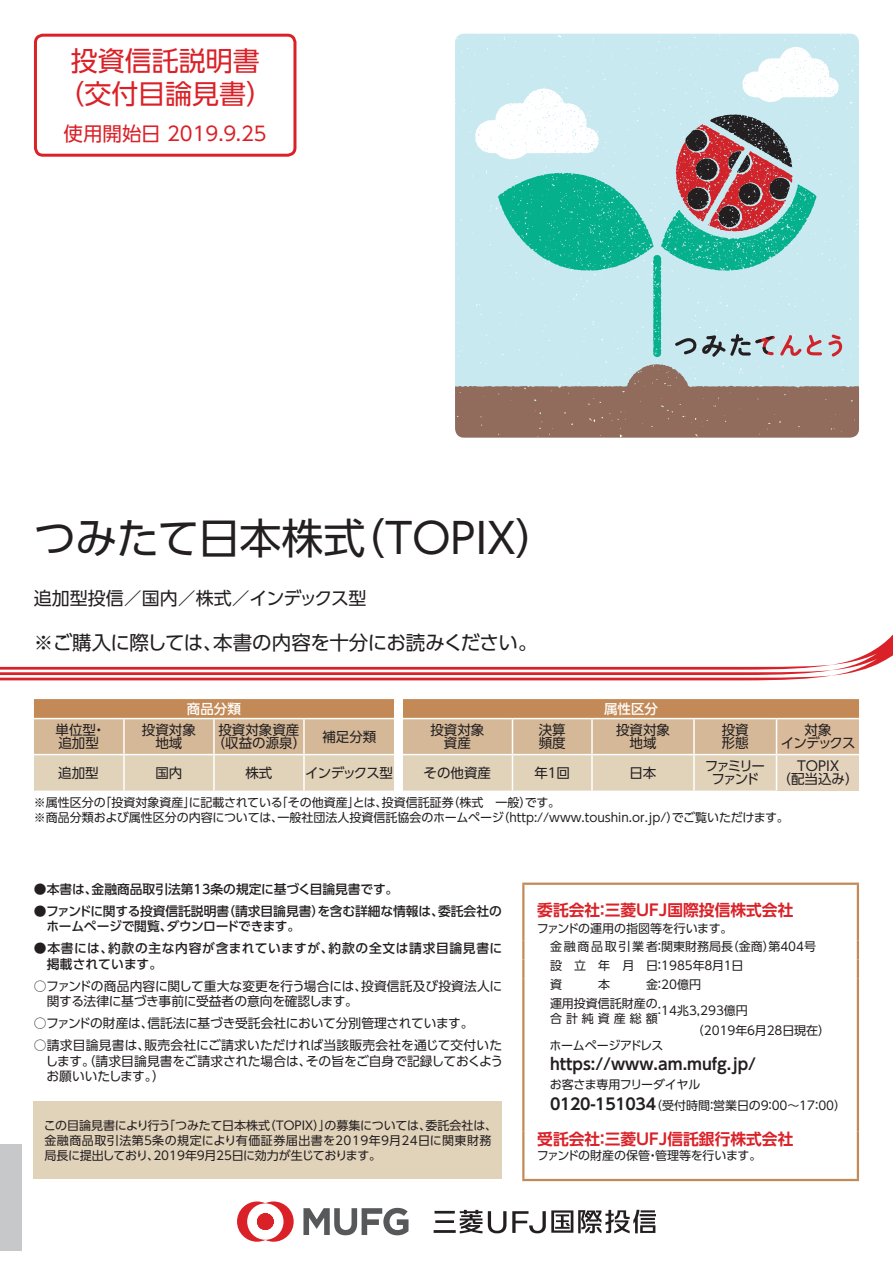
<style>
.page{position:relative;width:893px;height:1263px;background:#fff}
.page>*{position:absolute;margin:0;border:0;box-sizing:border-box;transform-origin:0 0}
.t1{font:42px "UD Shin Go Pro";letter-spacing:-.03em;color:#231f20}
.t2{font:27px/33px "UD Shin Go Pro";color:#da2128;text-align:center}
.t3{font:19.5px "UD Shin Go Pro";letter-spacing:-.025em;color:#231f20}
.t4{font:19.5px "UD Shin Go Pro";color:#da2128}
.t5{font:18px "UD Shin Go Pro";letter-spacing:-.015em;color:#231f20}
.t6{font:700 15.75px "UD Shin Go Pro De";color:#da2128}
.t7{font:700 15.75px "UD Shin Go Pro De";color:#231f20}
.t8{font:13.5px/13.5px "UD Shin Go Pro";color:#231f20;text-align:center}
.t9{font:13.5px/13.5px "UD Shin Go Pro";letter-spacing:-.065em;color:#231f20;text-align:center}
.t10{font:13.5px/13.5px "UD Shin Go Pro";letter-spacing:-.145em;color:#231f20;text-align:center}
.t11{font:500 13.5px "UD Shin Go Pro";color:#fff}
.t12{font:12.75px/15.8px "UD Shin Go Pro";letter-spacing:-.01em;color:#231f20}
.t13{font:500 12.75px/15.8px "UD Shin Go Pro";color:#231f20}
.t14{font:500 12.75px/15.8px "UD Shin Go Pro";letter-spacing:.045em;color:#231f20}
.t15{font:12px/18.8px "UD Shin Go Pro";color:#231f20}
.t16{font:12px "UD Shin Go Pro";letter-spacing:-.03em;color:#231f20}
.t17{font:12px "UD Shin Go Pro";letter-spacing:.335em;color:#231f20}
.s1{font-family:"UD Shin Go Pro De";font-weight:700;font-size:15.75px}
</style>
<div class="page">
<svg style="left:0;top:634px;width:893px;height:46px"></svg>
<svg style="left:34px;top:699px;width:825px;height:91px;background:#d6b998"></svg>
<div style="left:776px;top:754px;width:83px;height:36px;background:#e3d2bc"></div>
<hr style="left:303px;top:719px;width:2px;height:35px;background:#fff">
<hr style="left:303px;top:755px;width:2px;height:36px;background:#fff">
<hr style="left:34px;top:718px;width:90px;height:1px;background:#fff">
<hr style="left:124px;top:718px;width:90px;height:1px;background:#fff">
<hr style="left:123px;top:719px;width:2px;height:35px;background:#fff">
<hr style="left:214px;top:718px;width:90px;height:1px;background:#fff">
<hr style="left:213px;top:719px;width:2px;height:35px;background:#fff">
<hr style="left:304px;top:718px;width:90px;height:1px;background:#fff">
<hr style="left:403px;top:718px;width:109px;height:1px;background:#fff">
<hr style="left:512px;top:718px;width:80px;height:1px;background:#fff">
<hr style="left:512px;top:719px;width:1px;height:35px;background:#fff">
<hr style="left:592px;top:718px;width:102px;height:1px;background:#fff">
<hr style="left:591px;top:719px;width:2px;height:35px;background:#fff">
<hr style="left:694px;top:718px;width:82px;height:1px;background:#fff">
<hr style="left:693px;top:719px;width:2px;height:35px;background:#fff">
<hr style="left:776px;top:718px;width:83px;height:1px;background:#fff">
<hr style="left:776px;top:719px;width:1px;height:35px;background:#fff">
<hr style="left:34px;top:754px;width:90px;height:1px;background:#fff">
<hr style="left:124px;top:754px;width:90px;height:1px;background:#fff">
<hr style="left:123px;top:755px;width:2px;height:36px;background:#fff">
<hr style="left:214px;top:754px;width:90px;height:1px;background:#fff">
<hr style="left:213px;top:755px;width:2px;height:36px;background:#fff">
<hr style="left:304px;top:754px;width:90px;height:1px;background:#fff">
<hr style="left:403px;top:754px;width:109px;height:1px;background:#fff">
<hr style="left:512px;top:754px;width:80px;height:1px;background:#fff">
<hr style="left:512px;top:755px;width:1px;height:36px;background:#fff">
<hr style="left:592px;top:754px;width:102px;height:1px;background:#fff">
<hr style="left:591px;top:755px;width:2px;height:36px;background:#fff">
<hr style="left:694px;top:754px;width:82px;height:1px;background:#fff">
<hr style="left:693px;top:755px;width:2px;height:36px;background:#fff">
<hr style="left:776px;top:754px;width:83px;height:1px;background:#fff">
<hr style="left:776px;top:755px;width:1px;height:36px;background:#fff">
<div style="left:34px;top:1101px;width:468px;height:78px;background:#e1d2ba"></div>
<hr style="left:522px;top:882px;width:337px;height:3px;background:#c38a57">
<hr style="left:522px;top:885px;width:2px;height:56px;background:#c38a57">
<hr style="left:857px;top:885px;width:2px;height:56px;background:#c38a57">
<svg style="left:522px;top:941px;width:2px;height:56px"></svg>
<svg style="left:857px;top:941px;width:2px;height:56px"></svg>
<hr style="left:522px;top:997px;width:2px;height:27px;background:#c38a57">
<hr style="left:857px;top:997px;width:2px;height:27px;background:#c38a57">
<svg style="left:522px;top:1024px;width:2px;height:15px"></svg>
<svg style="left:857px;top:1024px;width:2px;height:15px"></svg>
<hr style="left:522px;top:1039px;width:2px;height:92px;background:#c38a57">
<hr style="left:857px;top:1039px;width:2px;height:92px;background:#c38a57">
<hr style="left:522px;top:1131px;width:2px;height:48px;background:#c38a57">
<hr style="left:857px;top:1131px;width:2px;height:48px;background:#c38a57">
<hr style="left:522px;top:1179px;width:337px;height:2px;background:#c38a57">
<div style="left:34px;top:34px;width:262px;height:123px;border:3px solid #da2128;border-radius:8px"></div>
<div style="left:0;top:1144px;width:21px;height:107px;background:#c7c8ca"></div>
<svg style="left:303px;top:1208px;width:105px;height:27px"></svg>
<svg style="left:237px;top:1201px;width:57px;height:41px"></svg>
<hr style="left:435px;top:1220px;width:19px;height:3px;background:#231f20">
<hr style="left:434px;top:1230px;width:22px;height:3px;background:#231f20">
<hr style="left:434px;top:1211px;width:21px;height:2px;background:#231f20">
<svg style="left:460px;top:1210px;width:22px;height:23px"></svg>
<svg style="left:488px;top:1210px;width:168px;height:23px"></svg>
<div style="left:455px;top:34px;width:404px;height:330px;background:#c8e9f0"></div>
<svg style="left:455px;top:364px;width:404px;height:74px;background:#a08e85"></svg>
<svg style="left:475px;top:47px;width:368px;height:310px;background:#aad1d2"></svg>
<h2 class="t2" style="left:57px;top:43px;width:217px">投資信託説明書（交付目論見書）</h2>
<h3 class="t4" style="left:64px;top:118px;width:205px">使用開始日 2019.９.25</h3>
<h1 class="t1" style="left:34px;top:504px;width:525px">つみたて日本株式（ＴＯＰＩＸ）</h1>
<h3 class="t5" style="left:34px;top:584px;width:334px">追加型投信／国内／株式／インデックス型</h3>
<h3 class="t3" style="left:34px;top:627px;width:505px">※ご購入に際しては、本書の内容を十分にお読みください。</h3>
<p class="t11" style="left:187px;top:698px;width:55px">商品分類</p>
<p class="t11" style="left:604px;top:698px;width:55px">属性区分</p>
<p class="t8" style="left:56px;top:723px;width:51px;text-align:left">単位型・追加型</p>
<p class="t8" style="left:142px;top:723px;width:55px">投資対象地域</p>
<p class="t8" style="left:212px;top:723px;width:96px">投資対象資産（収益の源泉）</p>
<p class="t8" style="left:322px;top:729px;width:55px">補足分類</p>
<p class="t8" style="left:430px;top:723px;width:55px">投資対象資産</p>
<p class="t8" style="left:539px;top:723px;width:28px;text-align:left">決算頻度</p>
<p class="t8" style="left:616px;top:723px;width:55px">投資対象地域</p>
<p class="t8" style="left:722px;top:723px;width:28px;text-align:left">投資形態</p>
<p class="t9" style="left:781px;top:723px;width:76px">対象<br>インデックス</p>
<p class="t8" style="left:58px;top:765px;width:42px">追加型</p>
<p class="t8" style="left:155px;top:765px;width:29px">国内</p>
<p class="t8" style="left:245px;top:765px;width:28px">株式</p>
<p class="t9" style="left:305px;top:765px;width:89px">インデックス型</p>
<p class="t8" style="left:424px;top:765px;width:69px">その他資産</p>
<p class="t8" style="left:535px;top:765px;width:37px">年１回</p>
<p class="t8" style="left:629px;top:765px;width:28px">日本</p>
<p class="t10" style="left:705px;top:759px;width:62px">ファミリーファンド</p>
<p class="t8" style="left:778px;top:759px;width:82px">TOPIX<br>（配当込み）</p>
<p class="t15" style="left:34px;top:795px;width:756px;line-height:15px">※属性区分の「投資対象資産」に記載されている「その他資産」とは、投資信託証券（株式　一般）です。<br>※商品分類および属性区分の内容については、一般社団法人投資信託協会のホームページ（http://www.toushin.or.jp/）でご覧いただけます。</p>
<p class="t13" style="left:34px;top:881px;width:366px">●本書は、金融商品取引法第13条の規定に基づく目論見書です。</p>
<p class="t13" style="left:46px;top:902px;width:457px;text-indent:-12px">●ファンドに関する投資信託説明書（請求目論見書）を含む詳細な情報は、委託会社のホームページで閲覧、ダウンロードできます。</p>
<p class="t14" style="left:47px;top:940px;width:457px;text-indent:-13px">●本書には、約款の主な内容が含まれていますが、約款の全文は請求目論見書に掲載されています。</p>
<p class="t12" style="left:47px;top:977px;width:457px;text-indent:-13px">○ファンドの商品内容に関して重大な変更を行う場合には、投資信託及び投資法人に関する法律に基づき事前に受益者の意向を確認します。</p>
<p class="t12" style="left:34px;top:1015px;width:441px">○ファンドの財産は、信託法に基づき受託会社において分別管理されています。</p>
<p class="t12" style="left:45px;top:1037px;width:459px;text-align:justify;text-indent:-12px">○請求目論見書は、販売会社にご請求いただければ当該販売会社を通じて交付いたします。（請求目論見書をご請求された場合は、その旨をご自身で記録しておくようお願いいたします。）</p>
<p class="t15" style="left:44px;top:1117px;width:455px;line-height:15px">この目論見書により行う「つみたて日本株式（ＴＯＰＩＸ）」の募集については、委託会社は、金融商品取引法第５条の規定により有価証券届出書を2019年９月24日に関東財務局長に提出しており、2019年９月25日に効力が生じております。</p>
<h3 class="t6" style="left:537px;top:897px;width:258px">委託会社：三菱ＵＦＪ国際投信株式会社</h3>
<p class="t15" style="left:550px;top:918px;width:268px;text-indent:-13px">ファンドの運用の指図等を行います。<br>金融商品取引業者：関東財務局長（金商）第404号設 立 年 月 日：1985年８月１日<br>資</p>
<p class="t15" style="left:550px;top:974px;width:153px;text-indent:96px">金：20億円運用投資信託財産の</p>
<p class="t17" style="left:550px;top:1008px;width:109px">合計純資産総額</p>
<p class="t15" style="left:692px;top:1000px;width:140px;line-height:19.5px;text-indent:-38px">：14兆3,293億円<br>（2019年６月28日現在）</p>
<p class="t16" style="left:550px;top:1035px;width:115px">ホームページアドレス</p>
<h3 class="t7" style="left:550px;top:1051px;width:208px">https://www.am.mufg.jp/</h3>
<p class="t15" style="left:550px;top:1074px;width:298px;line-height:21px">お客さま専用フリーダイヤル<br><span class="s1">0120-151034</span>（受付時間：営業日の９：00～17：00）</p>
<h3 class="t6" style="left:537px;top:1126px;width:258px">受託会社：三菱ＵＦＪ信託銀行株式会社</h3>
<p class="t15" style="left:537px;top:1145px;width:226px">ファンドの財産の保管・管理等を行います。</p>
<p class="t15" style="left:598px;top:974px;width:13px">本</p>
</div>
